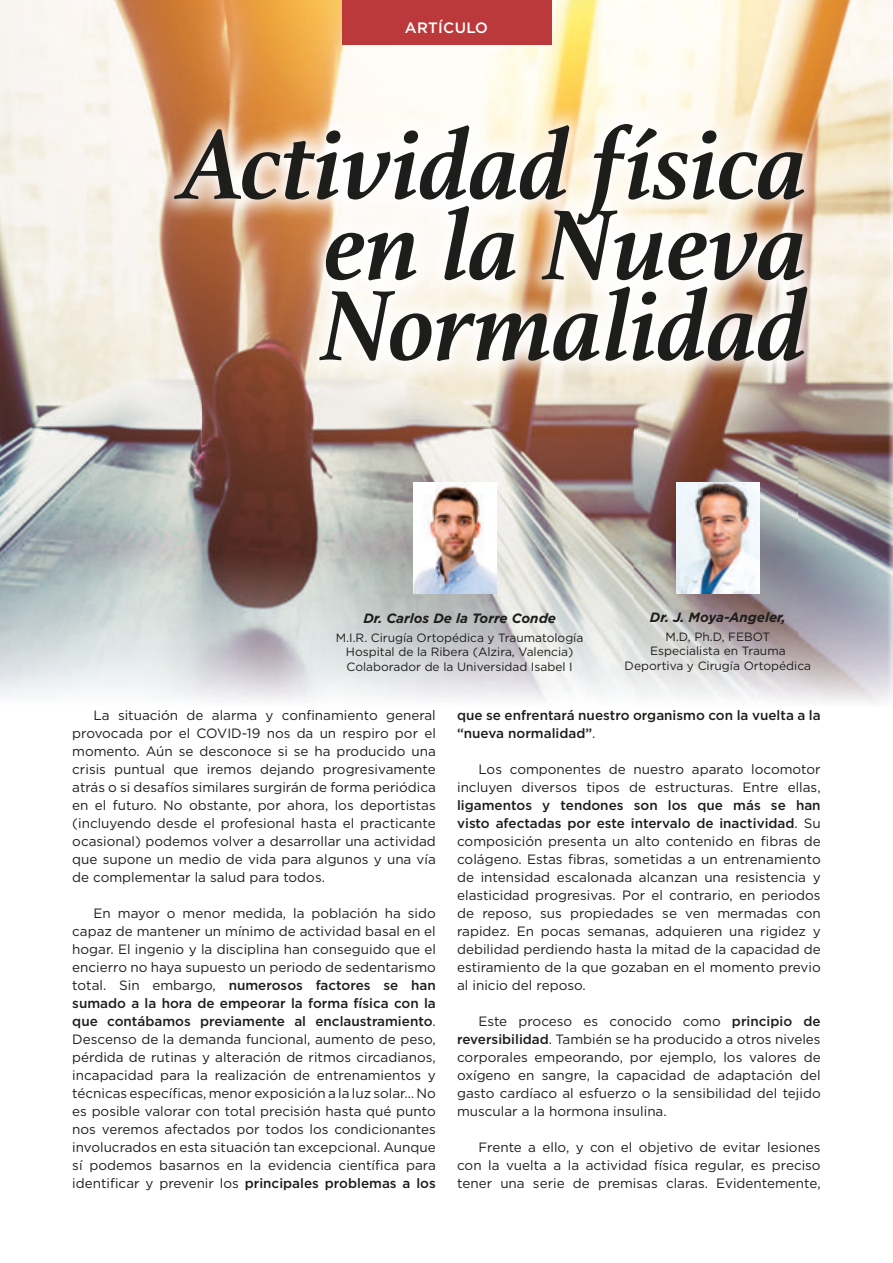
<style>
.page{position:relative;width:893px;height:1263px;background:#fff}
.page>*{position:absolute;margin:0;border:0;box-sizing:border-box;transform-origin:0 0}
.t1{font:italic 700 104.4px/80.6px "Athelas";color:#1d1d1b;text-align:justify}
.t2{font:500 15px "Gotham";letter-spacing:.02em;color:#fff}
.t3{font:13.5px/18px "Gotham";color:#1d1d1b;text-align:justify}
.t4{font:500 13.5px/18px "Gotham";color:#1d1d1b}
.t5{font:italic 700 13.5px "Gotham";color:#1d1d1b}
.t6{font:12px/14.4px "Gotham";color:#1d1d1b;text-align:center}
.s1{font-weight:500}
.s2{font-weight:400}
</style>
<div class="page">
<img style="left:0;top:0;width:203px;height:698px">
<img style="left:203px;top:0;width:690px;height:144px">
<img style="left:797px;top:144px;width:96px;height:558px">
<img style="left:203px;top:384px;width:431px;height:317px">
<img style="left:634px;top:384px;width:163px;height:317px">
<img style="left:892px;top:494px;width:1px;height:208px">
<img style="left:413px;top:483px;width:84px;height:111px">
<img style="left:676px;top:483px;width:83px;height:111px">
<div style="left:342px;top:0;width:209px;height:45px;background:#bc393b"></div>
<img style="left:151px;top:100px;width:680px;height:284px">
<p class="t2" style="left:405px;top:18px;width:85px">ARTÍCULO</p>
<h1 class="t1" style="left:320px;top:122px;width:491px;text-indent:-138px">Actividad física en la Nueva Normalidad</h1>
<p class="t5" style="left:363px;top:609px;width:194px">Dr. Carlos De la Torre Conde</p>
<p class="t6" style="left:336px;top:630px;width:249px">M.I.R. Cirugía Ortopédica y Traumatología<br>Hospital de la Ribera (Alzira, Valencia)<br>Colaborador de la Universidad Isabel I</p>
<p class="t5" style="left:650px;top:608px;width:137px">Dr. J. Moya-Angeler,</p>
<p class="t6" style="left:625px;top:629px;width:188px">M.D, Ph.D, FEBOT<br>Especialista en Trauma<br>Deportiva y Cirugía Ortopédica</p>
<p class="t3" style="left:72px;top:706px;width:365px;text-indent:21px">La situación de alarma y confinamiento general provocada por el COVID-19 nos da un respiro por el momento. Aún se desconoce si se ha producido una crisis puntual que iremos dejando progresivamente atrás o si desafíos similares surgirán de forma periódica en el futuro. No obstante, por ahora, los deportistas (incluyendo desde el profesional hasta el practicante ocasional) podemos volver a desarrollar una actividad que supone un medio de vida para algunos y una vía de complementar la salud para todos.</p>
<p class="t3" style="left:72px;top:904px;width:365px;text-indent:21px">En mayor o menor medida, la población ha sido capaz de mantener un mínimo de actividad basal en el hogar. El ingenio y la disciplina han conseguido que el encierro no haya supuesto un periodo de sedentarismo total. Sin embargo, <span class="s1">numerosos factores se han sumado a la hora de empeorar la forma física con la que contábamos previamente al enclaustramiento</span>.<br>Descenso de la demanda funcional, aumento de peso, pérdida de rutinas y alteración de ritmos circadianos, incapacidad para la realización de entrenamientos y técnicas específicas, menor exposición a la luz solar… No es posible valorar con total precisión hasta qué punto nos veremos afectados por todos los condicionantes involucrados en esta situación tan excepcional. Aunque sí podemos basarnos en la evidencia científica para identificar y prevenir los <span class="s1">principales problemas a los</span></p>
<p class="t4" style="left:457px;top:706px;width:365px">que se enfrentará nuestro organismo con la vuelta a la “nueva normalidad”<span class="s2">.</span></p>
<p class="t3" style="left:457px;top:760px;width:365px;text-align:right">Los componentes de nuestro aparato locomotor incluyen diversos tipos de estructuras. Entre ellas,</p>
<p class="t3" style="left:457px;top:796px;width:365px"><span class="s1">ligamentos y tendones son los que más se han visto afectadas por este intervalo de inactividad</span>. Su composición presenta un alto contenido en fibras de colágeno. Estas fibras, sometidas a un entrenamiento de intensidad escalonada alcanzan una resistencia y elasticidad progresivas. Por el contrario, en periodos de reposo, sus propiedades se ven mermadas con rapidez. En pocas semanas, adquieren una rigidez y debilidad perdiendo hasta la mitad de la capacidad de estiramiento de la que gozaban en el momento previo al inicio del reposo.</p>
<p class="t3" style="left:457px;top:1012px;width:365px;text-indent:21px">Este proceso es conocido como <span class="s1">principio de reversibilidad</span>. También se ha producido a otros niveles corporales empeorando, por ejemplo, los valores de oxígeno en sangre, la capacidad de adaptación del gasto cardíaco al esfuerzo o la sensibilidad del tejido muscular a la hormona insulina.</p>
<p class="t3" style="left:457px;top:1138px;width:365px;text-indent:21px">Frente a ello, y con el objetivo de evitar lesiones con la vuelta a la actividad física regular, es preciso tener una serie de premisas claras. Evidentemente,</p>
</div>
